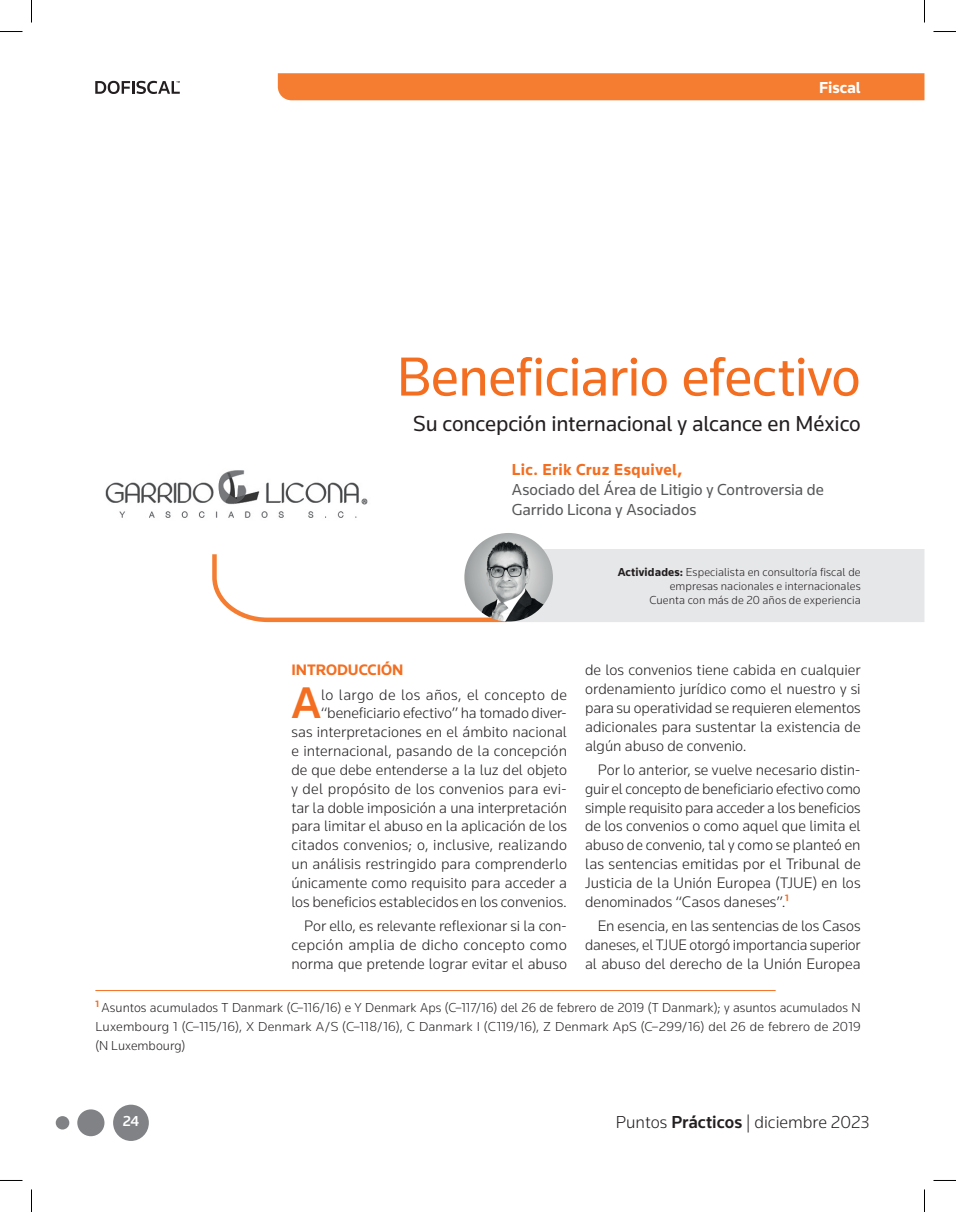
<style>
.page{position:relative;width:956px;height:1212px;background:#fff}
.page>*{position:absolute;margin:0;border:0;box-sizing:border-box;transform-origin:0 0}
.t1{font:57px "Knowledge";letter-spacing:-.01em;color:#f36e21}
.t2{font:500 46.05px "Knowledge";color:#f36e21}
.t3{font:22.5px "Knowledge";letter-spacing:-.01em;color:#231f20}
.t4{font:300 18px "Knowledge";color:#231f20}
.t5{font:16.5px/20.2px "Knowledge";color:#57585a}
.t6{font:700 16.5px "Knowledge";letter-spacing:.02em;color:#f36e21}
.t7{font:700 16.5px "Knowledge";color:#fff}
.t8{font:300 15.75px/18.9px "Knowledge";color:#231f20;text-align:justify}
.t9{font:700 15.75px "Knowledge";color:#f36e21}
.t10{font:500 15px "Knowledge";color:#fff}
.t11{font:300 13.5px/18.8px "Knowledge";letter-spacing:.015em;color:#231f20;text-align:justify}
.t12{font:300 12px/14.4px "Knowledge";letter-spacing:.01em;color:#231f20;text-align:right}
.s1{font-weight:700}
.s2{font-weight:500}
</style>
<div class="page">
<div style="left:113px;top:1104px;width:36px;height:36px;background:#808285;border-radius:50%"></div>
<div style="left:77px;top:1109px;width:27px;height:26px;background:#808285;border-radius:50%"></div>
<div style="left:56px;top:1115px;width:13px;height:14px;background:#808285;border-radius:50%"></div>
<svg style="left:95px;top:81px;width:85px;height:13px"></svg>
<div style="left:278px;top:73px;width:646px;height:27px;background:#f47d32"></div>
<hr style="left:95px;top:989px;width:681px;height:1px;background:#f36e21">
<svg style="left:212px;top:549px;width:712px;height:74px"></svg>
<img style="left:464px;top:533px;width:89px;height:88px;border-radius:44px">
<img style="left:105px;top:470px;width:263px;height:48px">
<svg style="left:0;top:31px;width:22px;height:1px"></svg>
<svg style="left:933px;top:31px;width:23px;height:1px"></svg>
<svg style="left:31px;top:0;width:1px;height:22px"></svg>
<svg style="left:31px;top:1189px;width:1px;height:22px"></svg>
<svg style="left:924px;top:0;width:1px;height:22px"></svg>
<svg style="left:924px;top:1189px;width:1px;height:22px"></svg>
<p class="t7" style="left:819px;top:77px;width:43px">Fiscal</p>
<h1 class="t1" style="left:397px;top:341px;width:465px">Beneficiario efectivo</h1>
<h3 class="t3" style="left:413px;top:409px;width:449px">Su concepción internacional y alcance en México</h3>
<p class="t6" style="left:512px;top:459px;width:172px">Lic. Erik Cruz Esquivel,</p>
<p class="t5" style="left:512px;top:479px;width:314px">Asociado del Área de Litigio y Controversia de<br>Garrido Licona y Asociados</p>
<p class="t12" style="left:618px;top:564px;width:244px"><span class="s1">Actividades:</span> Especialista en consultoría fiscal de empresas nacionales e internacionales<br>Cuenta con más de 20 años de experiencia</p>
<p class="t9" style="left:291px;top:660px;width:114px">INTRODUCCIÓN</p>
<h2 class="t2" style="left:291px;top:674px;width:31px">A</h2>
<p class="t8" style="left:585px;top:660px;width:277px">de los convenios tiene cabida en cualquier ordenamiento jurídico como el nuestro y si para su operatividad se requieren elementos adicionales para sustentar la existencia de algún abuso de convenio.</p>
<p class="t8" style="left:585px;top:759px;width:277px;text-indent:13px">Por lo anterior, se vuelve necesario distin&shy;guir el concepto de beneficiario efectivo como simple requisito para acceder a los beneficios de los convenios o como aquel que limita el abuso de convenio, tal y como se planteó en las sentencias emitidas por el Tribunal de Justicia de la Unión Europea (TJUE) en los denominados “Casos daneses”.<sup>1</sup></p>
<p class="t8" style="left:585px;top:915px;width:277px;text-indent:13px">En esencia, en las sentencias de los Casos daneses, el TJUE otorgó importancia superior al abuso del derecho de la Unión Europea</p>
<p class="t11" style="left:95px;top:997px;width:767px"><sup>1</sup> Asuntos acumulados T Danmark (C–116/16) e Y Denmark Aps (C–117/16) del 26 de febrero de 2019 (T Danmark); y asuntos acumulados N Luxembourg 1 (C–115/16), X Denmark A/S (C–118/16), C Danmark I (C119/16), Z Denmark ApS (C–299/16) del 26 de febrero de 2019 (N Luxembourg)</p>
<p class="t8" style="left:291px;top:684px;width:277px;text-align:right">lo largo de los años, el concepto de “beneficiario efectivo” ha tomado diver-<br>sas interpretaciones en el ámbito nacional e internacional, pasando de la concepción de que debe entenderse a la luz del objeto y del propósito de los convenios para evi&shy;tar la doble imposición a una interpretación para limitar el abuso en la aplicación de los citados convenios; o, inclusive, realizando un análisis restringido para comprenderlo únicamente como requisito para acceder a los beneficios establecidos en los convenios.</p>
<p class="t8" style="left:291px;top:915px;width:277px;text-indent:13px">Por ello, es relevante reflexionar si la con&shy;cepción amplia de dicho concepto como norma que pretende lograr evitar el abuso</p>
<p class="t10" style="left:123px;top:1111px;width:18px">24</p>
<p class="t4" style="left:616px;top:1110px;width:255px">Puntos <span class="s2">Prácticos</span> | diciembre 2023</p>
</div>
